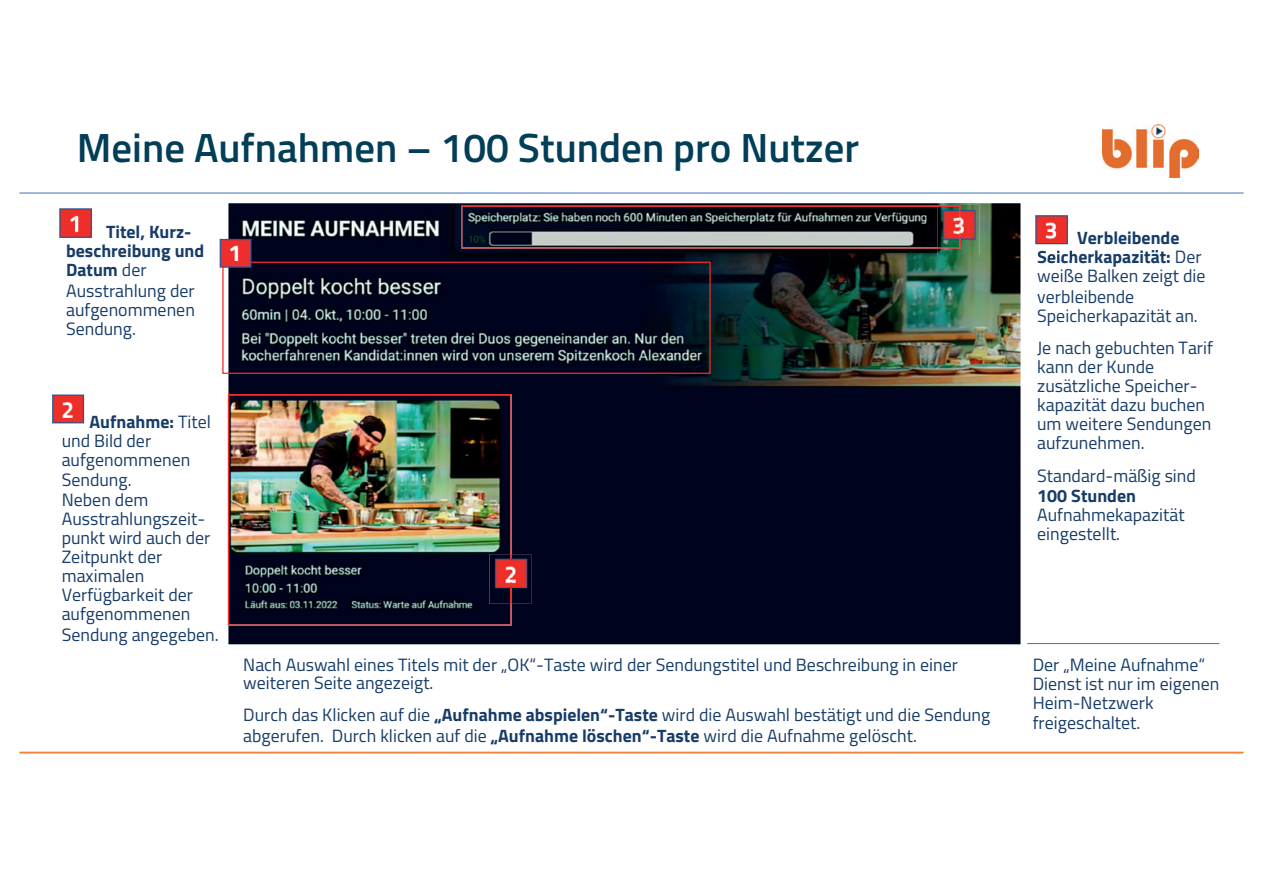
<style>
.page{position:relative;width:1263px;height:893px;background:#fff}
.page>*{position:absolute;margin:0;border:0;box-sizing:border-box;transform-origin:0 0}
.t1{font:600 40.8px "Titillium Web";color:#023e57}
.t2{font:700 22.95px "Titillium Web";color:#fff}
.t3{font:17.85px/19.4px "Titillium Web";color:#173c68}
.t4{font:700 17.85px "Titillium Web";color:#173c68}
.s1{font-weight:700}
</style>
<div class="page">
<img style="left:1102px;top:124px;width:96px;height:54px">
<hr style="left:19px;top:752px;width:1224px;height:2px;background:#f2813c">
<hr style="left:19px;top:193px;width:1224px;height:1px;background:#3d73ba">
<img style="left:228px;top:203px;width:792px;height:441px">
<img style="left:228px;top:394px;width:284px;height:232px">
<img style="left:59px;top:208px;width:33px;height:30px">
<img style="left:490px;top:554px;width:41px;height:50px">
<img style="left:510px;top:554px;width:2px;height:50px">
<img style="left:1035px;top:215px;width:33px;height:40px">
<img style="left:1038px;top:250px;width:34px;height:10px">
<hr style="left:1027px;top:643px;width:192px;height:1px;background:#3d73ba">
<div style="left:222px;top:262px;width:489px;height:112px;border:1px solid #ee2d2d"></div>
<div style="left:220px;top:240px;width:31px;height:27px;background:#ee2d2d"></div>
<div style="left:220px;top:239px;width:31px;height:29px;border:1px solid #2a5b96"></div>
<svg style="left:461px;top:206px;width:477px;height:42px;background:#4e4c51"></svg>
<img style="left:938px;top:205px;width:41px;height:50px">
<img style="left:938px;top:206px;width:23px;height:42px">
<img style="left:52px;top:394px;width:33px;height:45px">
<img style="left:63px;top:434px;width:25px;height:5px">
<h1 class="t1" style="left:77px;top:117px;width:784px">Meine Aufnahmen – 100 Stunden pro Nutzer</h1>
<p class="t3" style="left:66px;top:221px;width:140px;text-indent:40px"><span class="s1">Titel, Kurz&shy;beschreibung und<br>Datum</span> der<br>Ausstrahlung der aufgenommenen<br>Sendung.</p>
<p class="t3" style="left:1037px;top:227px;width:170px;text-indent:40px"><span class="s1">Verbleibende<br>Seicherkapazität:</span> Der weiße Balken zeigt die verbleibende<br>Speicherkapazität an.</p>
<p class="t3" style="left:1037px;top:337px;width:177px">Je nach gebuchten Tarif kann der Kunde zusätzliche Speicher&shy;kapazität dazu buchen um weitere Sendungen aufzunehmen.</p>
<p class="t3" style="left:1037px;top:465px;width:160px">Standard-mäßig sind</p>
<p class="t4" style="left:1037px;top:482px;width:100px">100 Stunden</p>
<p class="t3" style="left:1037px;top:504px;width:149px">Aufnahmekapazität eingestellt.</p>
<p class="t2" style="left:228px;top:236px;width:14px">1</p>
<p class="t3" style="left:62px;top:411px;width:159px;text-indent:28px"><span class="s1">Aufnahme:</span> Titel und Bild der aufgenommenen<br>Sendung.<br>Neben dem<br>Ausstrahlungszeit&shy;punkt wird auch der<br>Zeitpunkt der maximalen<br>Verfügbarkeit der aufgenommenen<br>Sendung angegeben.</p>
<p class="t3" style="left:243px;top:654px;width:716px;line-height:18.9px">Nach Auswahl eines Titels mit der „OK“-Taste wird der Sendungstitel und Beschreibung in einer weiteren Seite angezeigt.</p>
<p class="t3" style="left:243px;top:704px;width:749px;line-height:20.5px">Durch das Klicken auf die <span class="s1">„Aufnahme abspielen“-Taste</span> wird die Auswahl bestätigt und die Sendung abgerufen. Durch klicken auf die <span class="s1">„Aufnahme löschen“-Taste</span> wird die Aufnahme gelöscht.</p>
<p class="t3" style="left:1033px;top:654px;width:188px">Der „Meine Aufnahme“<br>Dienst ist nur im eigenen<br>Heim-Netzwerk freigeschaltet.</p>
</div>
